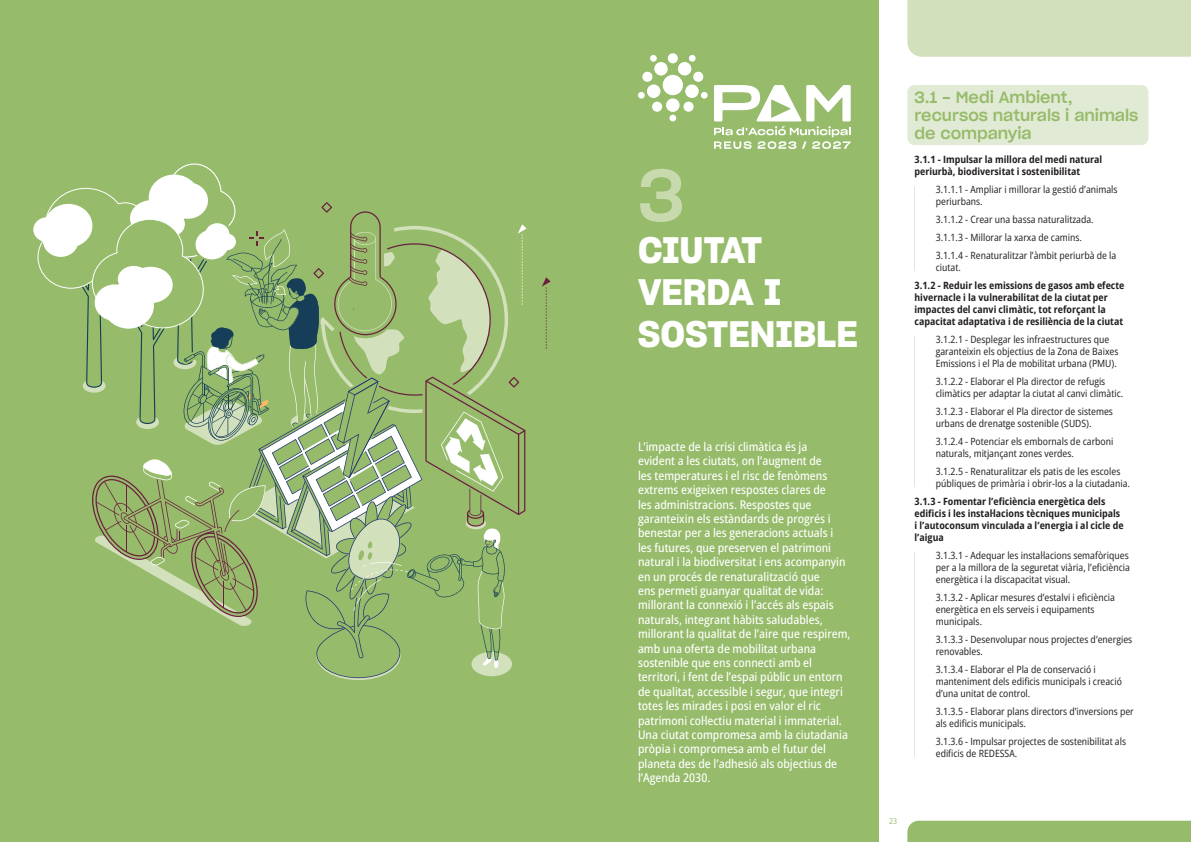
<style>
.page{position:relative;width:1191px;height:842px;background:#fff}
.page>*{position:absolute;margin:0;border:0;box-sizing:border-box;transform-origin:0 0}
._1_Eix{font:72px "Sharp Grotesk Medium 20";color:#c9d9ae}
._1_Eix-2{font:36px/42px "Sharp Grotesk Semi Bold 20";color:#fff}
._1_1_Ambit_-_Verd{font:16px/18px "Sharp Grotesk Medium 20";color:#96bb6a}
.Intro_capitol{font:500 semi-condensed 12px/14.4px "Open Sans";color:#fff}
._1_1_1_1_Acció_-_Ver{font:semi-condensed 10px/12px "Open Sans";color:#231f20}
._1_1_1_Objectiu{font:700 semi-condensed 10px/12px "Open Sans";color:#231f20}
.t1{font:semi-condensed 8px "Open Sans";color:#96bb6a}
</style>
<div class="page">
<div style="left:595px;top:0;width:284px;height:842px;background:#96bb6a"></div>
<svg style="left:714px;top:85px;width:136px;height:64px"></svg>
<div style="left:662px;top:75px;width:21px;height:20px;background:#fff;border-radius:50%"></div>
<div style="left:678px;top:62px;width:13px;height:14px;background:#fff;border-radius:50%"></div>
<div style="left:654px;top:62px;width:14px;height:14px;background:#fff;border-radius:50%"></div>
<div style="left:647px;top:84px;width:13px;height:14px;background:#fff;border-radius:50%"></div>
<div style="left:666px;top:98px;width:13px;height:14px;background:#fff;border-radius:50%"></div>
<div style="left:685px;top:84px;width:13px;height:14px;background:#fff;border-radius:50%"></div>
<div style="left:668px;top:53px;width:10px;height:10px;background:#fff;border-radius:50%"></div>
<div style="left:642px;top:72px;width:10px;height:10px;background:#fff;border-radius:50%"></div>
<div style="left:693px;top:72px;width:10px;height:10px;background:#fff;border-radius:50%"></div>
<div style="left:652px;top:102px;width:10px;height:10px;background:#fff;border-radius:50%"></div>
<div style="left:683px;top:102px;width:10px;height:10px;background:#fff;border-radius:50%"></div>
<div style="left:689px;top:55px;width:6px;height:7px;background:#fff;border-radius:50%"></div>
<div style="left:650px;top:55px;width:7px;height:7px;background:#fff;border-radius:50%"></div>
<div style="left:638px;top:92px;width:7px;height:7px;background:#fff;border-radius:50%"></div>
<div style="left:701px;top:92px;width:6px;height:7px;background:#fff;border-radius:50%"></div>
<div style="left:669px;top:115px;width:7px;height:6px;background:#fff;border-radius:50%"></div>
<div style="left:907px;top:0;width:284px;height:57px;background:#d2e0bc"></div>
<div style="left:907px;top:821px;width:284px;height:21px;background:#96bb6a"></div>
<div style="left:907px;top:85px;width:241px;height:60px;background:#e1ead4;border-radius:7px"></div>
<hr style="left:914px;top:186px;width:1px;height:85px;background:#e1ead4">
<hr style="left:914px;top:336px;width:1px;height:151px;background:#e1ead4">
<hr style="left:914px;top:552px;width:1px;height:205px;background:#e1ead4">
<div style="left:0;top:0;width:595px;height:842px;background:#96bb6a"></div>
<svg style="left:542px;top:277px;width:8px;height:72px"></svg>
<svg style="left:33px;top:163px;width:493px;height:517px"></svg>
<p class="_1_Eix" style="left:638px;top:134px;width:48px">3</p>
<p class="_1_Eix-2" style="left:638px;top:227px;width:221px">CIUTAT<br>VERDA I<br>SOSTENIBLE</p>
<p class="Intro_capitol" style="left:638px;top:439px;width:214px">L’impacte de la crisi climàtica és ja<br>evident a les ciutats, on l’augment de<br>les temperatures i el risc de fenòmens extrems exigeixen respostes clares de<br>les administracions. Respostes que garanteixin els estàndards de progrés i benestar per a les generacions actuals i<br>les futures, que preserven el patrimoni natural i la biodiversitat i ens acompanyin en un procés de renaturalització que<br>ens permeti guanyar qualitat de vida: millorant la connexió i l’accés als espais naturals, integrant hàbits saludables, millorant la qualitat de l’aire que respirem, amb una oferta de mobilitat urbana sostenible que ens connecti amb el territori, i fent de l’espai públic un entorn de qualitat, accessible i segur, que integri totes les mirades i posi en valor el ric patrimoni col·lectiu material i immaterial.<br>Una ciutat compromesa amb la ciutadania pròpia i compromesa amb el futur del planeta des de l’adhesió als objectius de l’Agenda 2030.</p>
<p class="_1_1_Ambit_-_Verd" style="left:914px;top:87px;width:225px">3.1 - Medi Ambient, recursos naturals i animals de companyia</p>
<p class="_1_1_1_Objectiu" style="left:914px;top:153px;width:189px">3.1.1 - Impulsar la millora del medi natural periurbà, biodiversitat i sostenibilitat</p>
<p class="_1_1_1_1_Acció_-_Ver" style="left:935px;top:183px;width:183px">3.1.1.1 - Ampliar i millorar la gestió d’animals periurbans.</p>
<p class="_1_1_1_1_Acció_-_Ver" style="left:935px;top:213px;width:159px">3.1.1.2 - Crear una bassa naturalitzada.</p>
<p class="_1_1_1_1_Acció_-_Ver" style="left:935px;top:231px;width:148px">3.1.1.3 - Millorar la xarxa de camins.</p>
<p class="_1_1_1_1_Acció_-_Ver" style="left:935px;top:249px;width:182px">3.1.1.4 - Renaturalitzar l’àmbit periurbà de la ciutat.</p>
<p class="_1_1_1_Objectiu" style="left:914px;top:279px;width:211px">3.1.2 - Reduir les emissions de gasos amb efecte hivernacle i la vulnerabilitat de la ciutat per impactes del canvi climàtic, tot reforçant la capacitat adaptativa i de resiliència de la ciutat</p>
<p class="_1_1_1_1_Acció_-_Ver" style="left:935px;top:333px;width:184px">3.1.2.1 - Desplegar les infraestructures que garanteixin els objectius de la Zona de Baixes<br>Emissions i el Pla de mobilitat urbana (PMU).</p>
<p class="_1_1_1_1_Acció_-_Ver" style="left:935px;top:375px;width:189px">3.1.2.2 - Elaborar el Pla director de refugis climàtics per adaptar la ciutat al canvi climàtic.</p>
<p class="_1_1_1_1_Acció_-_Ver" style="left:935px;top:405px;width:179px">3.1.2.3 - Elaborar el Pla director de sistemes urbans de drenatge sostenible (SUDS).</p>
<p class="_1_1_1_1_Acció_-_Ver" style="left:935px;top:435px;width:179px">3.1.2.4 - Potenciar els embornals de carboni naturals, mitjançant zones verdes.</p>
<p class="_1_1_1_1_Acció_-_Ver" style="left:935px;top:465px;width:196px">3.1.2.5 - Renaturalitzar els patis de les escoles públiques de primària i obrir-los a la ciutadania.</p>
<p class="_1_1_1_Objectiu" style="left:914px;top:495px;width:210px">3.1.3 - Fomentar l’eficiència energètica dels edificis i les instal·lacions tècniques municipals i l’autoconsum vinculada a l’energia i al cicle de l’aigua</p>
<p class="_1_1_1_1_Acció_-_Ver" style="left:935px;top:549px;width:196px">3.1.3.1 - Adequar les instal·lacions semafòriques per a la millora de la seguretat viària, l’eficiència energètica i la discapacitat visual.</p>
<p class="_1_1_1_1_Acció_-_Ver" style="left:935px;top:591px;width:181px">3.1.3.2 - Aplicar mesures d’estalvi i eficiència energètica en els serveis i equipaments municipals.</p>
<p class="_1_1_1_1_Acció_-_Ver" style="left:935px;top:633px;width:198px">3.1.3.3 - Desenvolupar nous projectes d’energies renovables.</p>
<p class="_1_1_1_1_Acció_-_Ver" style="left:935px;top:663px;width:188px">3.1.3.4 - Elaborar el Pla de conservació i manteniment dels edificis municipals i creació d’una unitat de control.</p>
<p class="_1_1_1_1_Acció_-_Ver" style="left:935px;top:705px;width:200px">3.1.3.5 - Elaborar plans directors d’inversions per als edificis municipals.</p>
<p class="_1_1_1_1_Acció_-_Ver" style="left:935px;top:735px;width:192px">3.1.3.6 - Impulsar projectes de sostenibilitat als edificis de REDESSA.</p>
<p class="t1" style="left:889px;top:815px;width:9px">23</p>
</div>
